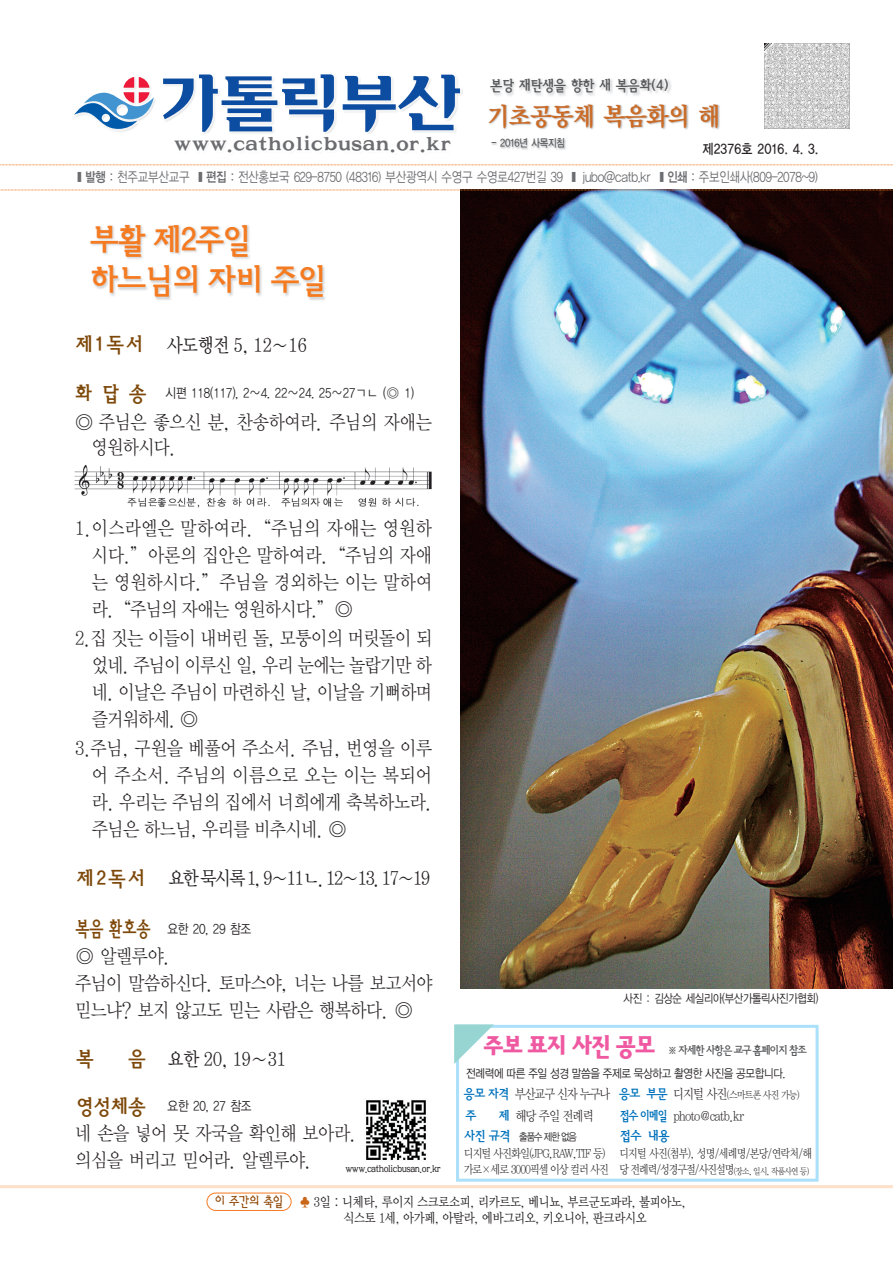
<style>
.page{position:relative;width:893px;height:1263px;background:#fff}
.page>*{position:absolute;margin:0;border:0;box-sizing:border-box;transform-origin:0 0}
.t1{font:700 34.5px/40.5px "Korean RMS";letter-spacing:-.11em;color:#f47b21;scale:.89 1}
.t2{font:25.5px "YDIY Mj O350";letter-spacing:-.03em;color:#ca6c28;scale:.92 1}
.t3{font:700 25.5px "Korean RO";letter-spacing:-.13em;color:#ef59a1;scale:.87 1}
.t4{font:700 21px "Korean RMS";color:#7d4809;scale:.88 1}
.t5{font:19.5px/27px "YDIY Mj O320";letter-spacing:-.025em;color:#231f20;text-align:justify;scale:.88 1}
.t6{font:19.5px/27px "YDIY Mj O320";letter-spacing:-.025em;color:#231f20}
.t7{font:19.5px "YDIY Mj O330";letter-spacing:-.09em;color:#231f20;scale:.87 1}
.t8{font:19.5px "YDIY Mj O330";letter-spacing:-.055em;color:#231f20;scale:.87 1}
.t9{font:700 19.5px "Korean MS";color:#6c6d70;scale:1.1 1}
.t10{font:700 15px "Korean RMS";letter-spacing:-.1em;color:#57585a;scale:.87 1}
.t11{font:500 13.5px "Korean GD";letter-spacing:-.08em;color:#6c6d70;scale:.35 1}
.t12{font:13.5px/15.5px "YDIY Mj O330";letter-spacing:-.03em;color:#231f20;scale:.87 1}
.t13{font:13.5px "YDIYGO320";letter-spacing:-.01em;color:#231f20;scale:.85 1}
.t14{font:13.5px "YDIY Mj O320";letter-spacing:-.08em;color:#231f20;scale:.85 1}
.t15{font:13.5px "YDIYGO320";letter-spacing:-.01em;color:#231f20;scale:.86 1}
.t16{font:13.5px "YDIY Mj O320";letter-spacing:-.08em;color:#231f20;scale:.87 1}
.t17{font:700 13.5px "Korean GD";letter-spacing:-.04em;color:#231f20;scale:.87 1}
.t18{font:700 13.5px "Korean RMS";color:#0072bc;scale:.88 1}
.t19{font:700 13.5px "Korean RMS";color:#0072bc;scale:.87 1}
.t20{font:12px/16.5px "YDIY Mj O320";letter-spacing:-.08em;color:#231f20;scale:.85 1}
.t21{font:12px/16.5px "YDIY Mj O320";letter-spacing:-.08em;color:#231f20;scale:.87 1}
.t22{font:12px "YDIYGO320";letter-spacing:-.03em;color:#231f20;scale:.87 1}
.t23{font:12px "YDIYGO320";letter-spacing:-.03em;color:#231f20;scale:.85 1}
.t24{font:700 12px "Korean RMS";letter-spacing:-.16em;color:#57585a;scale:.84 1}
.t25{font:10.5px "YDIYGO320";letter-spacing:-.1em;color:#231f20;scale:.87 1}
.t26{font:700 10.5px "Korean GD";letter-spacing:-.085em;color:#57585a;scale:.87 1}
.t27{font:500 9.75px "Korean MR";letter-spacing:-.05em;color:#231f20;scale:.86 1}
.s1{font-family:"YDIYGO340";font-weight:400}
.s2{font-family:"Korean RMS";font-weight:700;font-size:21px;color:#7d4809}
.s3{font-family:"Korean RMS";font-weight:700;color:#0072bc}
.s4{font-size:10.5px}
.s5{font-family:"Korean RMS";font-weight:700;font-size:13.5px;color:#0072bc}
.s6{font-size:9px}
.s7{font-family:"YDI Hsang IIM";color:#8d4400}
.s8{color:#c96618}
</style>
<div class="page">
<div style="left:456px;top:1025px;width:363px;height:157px;border:3px solid #aae0f9"></div>
<img style="left:206px;top:1192px;width:86px;height:19px">
<div style="left:207px;top:1193px;width:84px;height:18px;border:1px solid #f47b21;border-radius:9px"></div>
<svg style="left:454px;top:1024px;width:40px;height:40px"></svg>
<hr style="left:0;top:1185px;width:893px;height:3px;background:#fde0c7">
<svg style="left:764px;top:43px;width:86px;height:86px"></svg>
<img style="left:764px;top:44px;width:85px;height:85px">
<img style="left:460px;top:191px;width:433px;height:798px">
<img style="left:111px;top:74px;width:351px;height:60px">
<svg style="left:343px;top:75px;width:117px;height:57px"></svg>
<svg style="left:163px;top:74px;width:171px;height:58px"></svg>
<svg style="left:74px;top:77px;width:80px;height:52px"></svg>
<svg style="left:0;top:190px;width:893px;height:1px"></svg>
<svg style="left:0;top:165px;width:893px;height:1px"></svg>
<img style="left:489px;top:104px;width:231px;height:46px">
<img style="left:491px;top:79px;width:180px;height:17px">
<img style="left:702px;top:142px;width:18px;height:8px">
<img style="left:366px;top:1100px;width:60px;height:60px">
<img style="left:91px;top:225px;width:234px;height:75px">
<img style="left:74px;top:464px;width:357px;height:44px">
<p class="t10" style="left:490px;top:78px;width:207px">본당 재탄생을 향한 새 복음화(4)</p>
<h2 class="t2" style="left:488px;top:103px;width:254px">기초공동체 복음화의 해</h2>
<p class="t26" style="left:491px;top:137px;width:87px">- 2016년 사목지침</p>
<p class="t9" style="left:174px;top:135px;width:254px">www.catholicbusan.or.kr</p>
<p class="t11" style="left:77px;top:170px;width:2118px">▒ <span class="s1">발행</span> : 천주교부산교구 ▒ <span class="s1">편집</span> : 전산홍보국 629-8750 (48316) 부산광역시 수영구 수영로427번길 39 ▒ jubo@catb.kr ▒ <span class="s1">인쇄</span> : 주보인쇄사(809-2078~9)</p>
<p class="t17" style="left:702px;top:142px;width:135px">제2376호 2016. 4. 3.</p>
<h1 class="t1" style="left:89px;top:221px;width:270px">부활 제2주일 하느님의 자비 주일</h1>
<p class="t8" style="left:75px;top:335px;width:268px"><span class="s2">제 1 독 서</span> 사도행전 5, 12∼16</p>
<p class="t13" style="left:74px;top:386px;width:401px"><span class="s2">화 답 송</span> 시편 118(117), 2∼4. 22∼24. 25∼27ㄱㄴ (◎ 1)</p>
<p class="t6" style="left:91px;top:409px;width:342px;line-height:25.5px;text-indent:-17px">◎ 주님은 좋으신 분, 찬송하여라. 주님의 자애는 영원하시다.</p>
<p class="t5" style="left:92px;top:515px;width:388px;text-indent:-17px">1.이스라엘은 말하여라.“주님의 자애는 영원하 시다.”아론의 집안은 말하여라.“주님의 자애 는 영원하시다.”주님을 경외하는 이는 말하여 라.“주님의 자애는 영원하시다.”◎</p>
<p class="t5" style="left:92px;top:625px;width:388px;text-indent:-17px">2.집 짓는 이들이 내버린 돌, 모퉁이의 머릿돌이 되 었네. 주님이 이루신 일, 우리 눈에는 놀랍기만 하 네. 이날은 주님이 마련하신 날, 이날을 기뻐하며 즐거워하세. ◎</p>
<p class="t5" style="left:92px;top:735px;width:388px;text-indent:-17px">3.주님, 구원을 베풀어 주소서. 주님, 번영을 이루 어 주소서. 주님의 이름으로 오는 이는 복되어 라. 우리는 주님의 집에서 너희에게 축복하노라. 주님은 하느님, 우리를 비추시네. ◎</p>
<p class="t7" style="left:76px;top:868px;width:409px"><span class="s2">제 2 독 서</span> 요한 묵시록 1, 9∼11ㄴ. 12∼13. 17∼19</p>
<p class="t15" style="left:75px;top:922px;width:206px"><span class="s2">복음 환호송</span> 요한 20, 29 참조</p>
<p class="t6" style="left:75px;top:943px;width:359px">◎ 알렐루야.<br>주님이 말씀하신다. 토마스야, 너는 나를 보고서야 믿느냐? 보지 않고도 믿는 사람은 행복하다. ◎</p>
<p class="t4" style="left:76px;top:1048px;width:22px">복</p>
<p class="t8" style="left:128px;top:1049px;width:183px"><span class="s2">음</span> 요한 20, 19∼31</p>
<p class="t15" style="left:76px;top:1099px;width:206px"><span class="s2">영성체송</span> 요한 20, 27 참조</p>
<p class="t5" style="left:75px;top:1120px;width:321px">네 손을 넣어 못 자국을 확인해 보아라. 의심을 버리고 믿어라. 알렐루야.</p>
<p class="t27" style="left:345px;top:1163px;width:113px">www.catholicbusan.or.kr</p>
<p class="t23" style="left:624px;top:992px;width:231px">사진 : 김상순 세실리아(부산가톨릭사진가협회)</p>
<h2 class="t3" style="left:482px;top:1033px;width:201px">주보 표지 사진 공모</h2>
<p class="t22" style="left:466px;top:1066px;width:368px">전례력에 따른 주일 성경 말씀을 주제로 묵상하고 촬영한 사진을 공모합니다.</p>
<p class="t19" style="left:465px;top:1109px;width:15px">주</p>
<p class="t16" style="left:498px;top:1109px;width:111px"><span class="s3">제</span> 해당 주일 전례력</p>
<p class="t16" style="left:619px;top:1109px;width:145px"><span class="s3">접수 이메일</span> photo@catb.kr</p>
<p class="t24" style="left:667px;top:1044px;width:168px">※ 자세한 사항은 교구 홈페이지 참조</p>
<p class="t14" style="left:464px;top:1088px;width:397px"><span class="s3">응모 자격</span> 부산교구 신자 누구나 <span class="s3">응모 부문</span> 디지털 사진<span class="s4">(스마트폰 사진 가능)</span></p>
<p class="t25" style="left:464px;top:1131px;width:132px"><span class="s5">사진 규격</span> 출품수 제한 없음</p>
<p class="t21" style="left:464px;top:1145px;width:168px">디지털 사진화일(JPG,RAW,TIF 등) 가로×세로 3000픽셀 이상 컬러 사진</p>
<p class="t18" style="left:619px;top:1129px;width:59px">접수 내용</p>
<p class="t20" style="left:619px;top:1145px;width:228px">디지털 사진(첨부), 성명/세례명/본당/연락처/해 당 전례력/성경구절/사진설명<span class="s6">(장소, 일시, 작품사연 등)</span></p>
<p class="t12" style="left:343px;top:1195px;width:396px;text-indent:-129px"><span class="s7">이 주간의 축일</span> <span class="s8">♣</span> 3일 : 니체타, 루이지 스크로소피, 리카르도, 베니뇨, 부르군도파라, 불피아노, 식스토 1세, 아가페, 아탈라, 에바그리오, 키오니아, 판크라시오</p>
</div>
